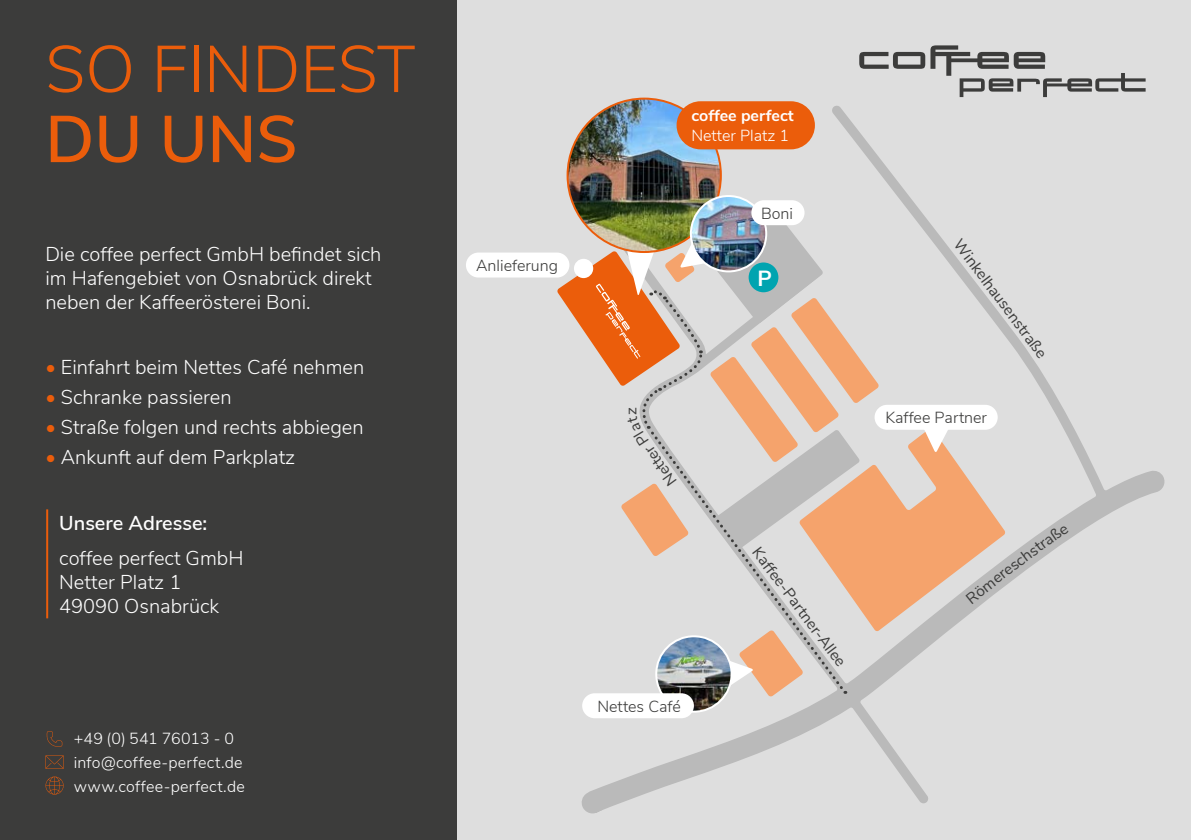
<style>
.page{position:relative;width:1191px;height:840px;background:#fff}
.page>*{position:absolute;margin:0;border:0;box-sizing:border-box;transform-origin:0 0}
.t1{font:300 65.8px "Nunito Sans";color:#eb5d0b}
.t2{font:600 65.8px "Nunito Sans";color:#eb5d0b}
.t3{font:700 21.8px "Nunito Sans";color:#fff}
.t4{font:300 20px/24px "Nunito Sans";color:#fff}
.t5{font:600 20px "Nunito Sans";color:#fff}
.t6{font:300 16px/24px "Nunito Sans";letter-spacing:.01em;color:#fff}
.t7{font:300 16px "Nunito Sans";color:#3c3c3b}
.t8{font:700 16px "Nunito Sans";color:#fff}
.t9{font:15.6px "Nunito Sans";color:#3c3c3b}
.s1{color:#eb5d0b}
</style>
<div class="page">
<div style="left:0;top:0;width:1191px;height:839px;background:#3c3c3b"></div>
<div style="left:457px;top:0;width:734px;height:839px;background:#dedede"></div>
<svg style="left:859px;top:45px;width:286px;height:52px"></svg>
<svg style="left:577px;top:104px;width:588px;height:710px"></svg>
<svg style="left:646px;top:556px;width:199px;height:135px"></svg>
<svg style="left:726px;top:629px;width:77px;height:67px"></svg>
<img style="left:567px;top:99px;width:154px;height:153px;border-radius:77px">
<svg style="left:799px;top:428px;width:206px;height:203px"></svg>
<img style="left:656px;top:636px;width:75px;height:75px;border-radius:38px">
<div style="left:655px;top:635px;width:77px;height:77px;border:2px solid #fff;border-radius:50%"></div>
<img style="left:691px;top:196px;width:75px;height:75px;border-radius:38px">
<svg style="left:923px;top:429px;width:26px;height:23px"></svg>
<svg style="left:47px;top:731px;width:15px;height:15px"></svg>
<svg style="left:45px;top:755px;width:19px;height:13px"></svg>
<svg style="left:46px;top:776px;width:18px;height:18px"></svg>
<hr style="left:46px;top:509px;width:2px;height:109px;background:#eb5d0b">
<div style="left:676px;top:101px;width:139px;height:48px;background:#eb5d0b;border-radius:24px"></div>
<div style="left:751px;top:200px;width:53px;height:25px;background:#fff;border-radius:12px"></div>
<div style="left:466px;top:252px;width:103px;height:25px;background:#fff;border-radius:12px"></div>
<div style="left:874px;top:404px;width:123px;height:25px;background:#fff;border-radius:12px"></div>
<div style="left:582px;top:693px;width:112px;height:24px;background:#fff;border-radius:12px"></div>
<svg style="left:557px;top:212px;width:322px;height:344px"></svg>
<svg style="left:965px;top:569px;width:43px;height:34px"></svg>
<svg style="left:1029px;top:525px;width:40px;height:31px"></svg>
<h1 class="t1" style="left:45px;top:21px;width:372px">SO FINDEST</h1>
<h1 class="t2" style="left:45px;top:91px;width:254px">DU UNS</h1>
<p class="t4" style="left:45px;top:241px;width:337px">Die coffee perfect GmbH befindet sich im Hafengebiet von Osnabrück direkt neben der Kaffeerösterei Boni.</p>
<p class="t4" style="left:45px;top:354px;width:320px"><span class="s1">•</span> Einfahrt beim Nettes Café nehmen</p>
<p class="t4" style="left:45px;top:384px;width:188px"><span class="s1">•</span> Schranke passieren</p>
<p class="t4" style="left:45px;top:414px;width:320px"><span class="s1">•</span> Straße folgen und rechts abbiegen</p>
<p class="t4" style="left:45px;top:444px;width:251px"><span class="s1">•</span> Ankunft auf dem Parkplatz</p>
<p class="t5" style="left:59px;top:507px;width:150px">Unsere Adresse:</p>
<p class="t4" style="left:59px;top:544px;width:186px">coffee perfect GmbH<br>Netter Platz 1<br>49090 Osnabrück</p>
<p class="t6" style="left:74px;top:724px;width:173px">+49 (0) 541 76013 - 0 info@coffee-perfect.de www.coffee-perfect.de</p>
<p class="t7" style="left:476px;top:254px;width:83px">Anlieferung</p>
<p class="t9" style="left:619px;top:415px;width:9px;rotate:-90deg">z</p>
<p class="t8" style="left:691px;top:103px;width:104px">coffee perfect</p>
<p class="t6" style="left:691px;top:122px;width:99px">Netter Platz 1</p>
<p class="t7" style="left:761px;top:201px;width:33px">Boni</p>
<p class="t3" style="left:757px;top:262px;width:16px">P</p>
<p class="t9" style="left:966px;top:234px;width:145px;rotate:53deg">Winkelhausenstraße</p>
<p class="t7" style="left:885px;top:405px;width:103px">Kaffee Partner</p>
<p class="t7" style="left:597px;top:694px;width:85px">Nettes Café</p>
<p class="t9" style="left:765px;top:541px;width:146px;rotate:53deg">Kaffee-Partner-Allee</p>
<p class="t9" style="left:997px;top:562px;width:34px;rotate:-37deg">esch</p>
</div>
